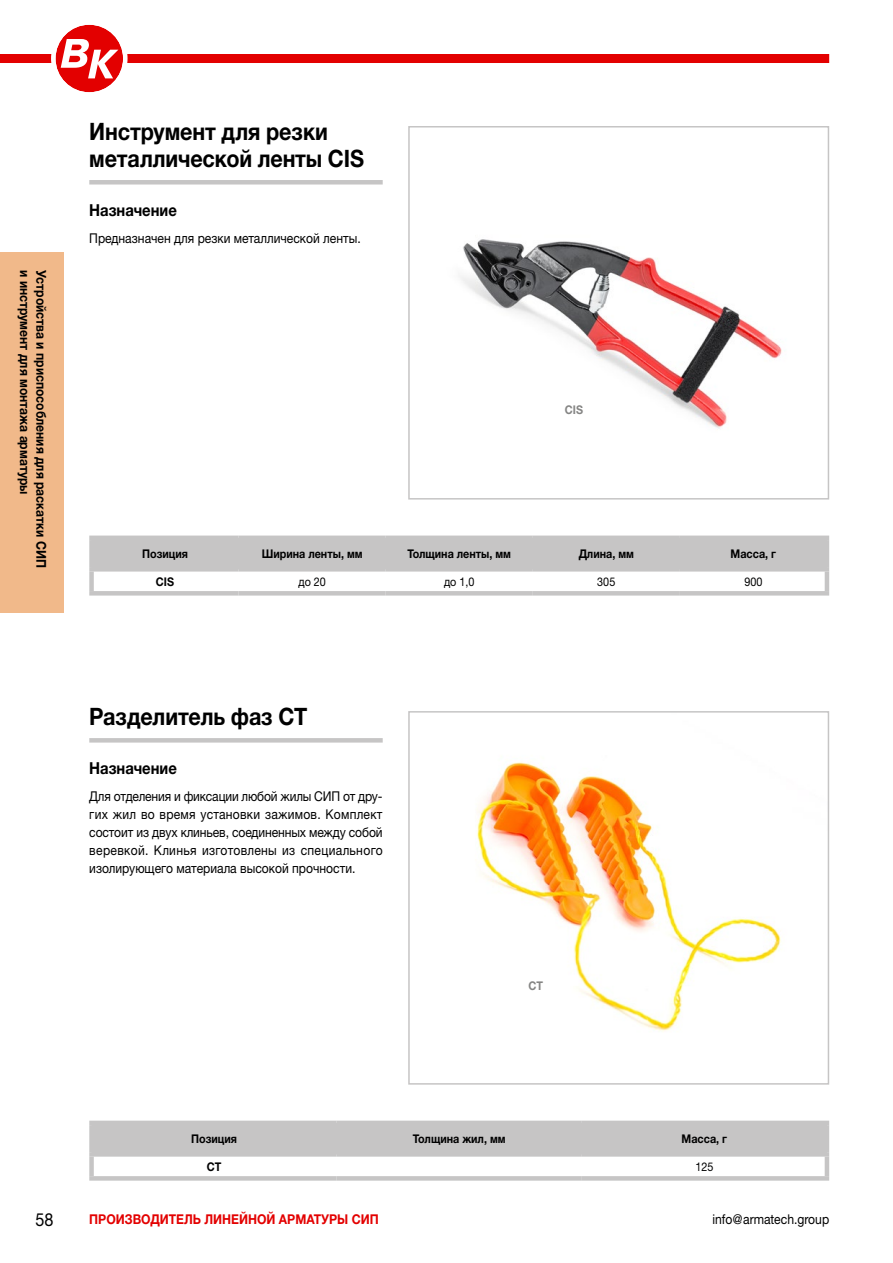
<style>
.page{position:relative;width:893px;height:1263px;background:#fff}
.page>*{position:absolute;margin:0;border:0;box-sizing:border-box;transform-origin:0 0}
.t1{font:700 24px/27px "Helvetica Neue LTW1 G";letter-spacing:-.005em;color:#000;scale:.9 1}
.t2{font:18px "Helvetica Neue LTW1 G";color:#000;scale:.9 1}
.t3{font:700 16.5px "Helvetica Neue LTW1 G";color:#000;scale:.9 1}
.t4{font:13.5px/18px "Helvetica Neue LTW1 G";color:#000;text-align:justify;scale:.9 1}
.t5{font:700 13.5px "Helvetica Neue LTW1 G";color:#000;scale:.9 1}
.t6{font:700 13.5px "Helvetica Neue LTW1 G";color:#e30000;scale:.9 1}
.t7{font:700 12px "Helvetica Neue LTW1 G";color:#000;scale:.9 1}
.t8{font:12px "Helvetica Neue LTW1 G";color:#000;scale:.9 1}
.t9{font:700 12px "Helvetica Neue LTW1 G";color:#858584;scale:.9 1}
</style>
<div class="page">
<div style="left:89px;top:180px;width:294px;height:5px;background:#c6c5c5"></div>
<div style="left:89px;top:738px;width:294px;height:5px;background:#c6c5c5"></div>
<img style="left:460px;top:239px;width:322px;height:190px">
<div style="left:408px;top:126px;width:421px;height:373px;border:2px solid #c6c5c5"></div>
<img style="left:477px;top:762px;width:304px;height:270px">
<div style="left:408px;top:711px;width:421px;height:373px;border:2px solid #c6c5c5"></div>
<div style="left:94px;top:540px;width:731px;height:27px;background:#c6c5c5"></div>
<hr style="left:89px;top:536px;width:150px;height:4px;background:#c6c5c5">
<div style="left:89px;top:540px;width:5px;height:27px;background:#c6c5c5"></div>
<hr style="left:239px;top:536px;width:147px;height:4px;background:#c6c5c5">
<hr style="left:386px;top:536px;width:147px;height:4px;background:#c6c5c5">
<hr style="left:533px;top:536px;width:147px;height:4px;background:#c6c5c5">
<hr style="left:680px;top:536px;width:149px;height:4px;background:#c6c5c5">
<hr style="left:825px;top:540px;width:4px;height:27px;background:#c6c5c5">
<div style="left:89px;top:567px;width:150px;height:5px;background:#c6c5c5"></div>
<div style="left:89px;top:572px;width:5px;height:19px;background:#c6c5c5"></div>
<div style="left:239px;top:567px;width:147px;height:5px;background:#c6c5c5"></div>
<div style="left:386px;top:567px;width:147px;height:5px;background:#c6c5c5"></div>
<div style="left:533px;top:567px;width:147px;height:5px;background:#c6c5c5"></div>
<div style="left:680px;top:567px;width:149px;height:5px;background:#c6c5c5"></div>
<hr style="left:825px;top:572px;width:4px;height:19px;background:#c6c5c5">
<div style="left:89px;top:591px;width:150px;height:5px;background:#c6c5c5"></div>
<div style="left:239px;top:591px;width:147px;height:5px;background:#c6c5c5"></div>
<div style="left:386px;top:591px;width:147px;height:5px;background:#c6c5c5"></div>
<div style="left:533px;top:591px;width:147px;height:5px;background:#c6c5c5"></div>
<div style="left:680px;top:591px;width:149px;height:5px;background:#c6c5c5"></div>
<div style="left:94px;top:1125px;width:731px;height:27px;background:#c6c5c5"></div>
<hr style="left:89px;top:1121px;width:248px;height:4px;background:#c6c5c5">
<div style="left:89px;top:1125px;width:5px;height:27px;background:#c6c5c5"></div>
<hr style="left:337px;top:1121px;width:245px;height:4px;background:#c6c5c5">
<hr style="left:582px;top:1121px;width:247px;height:4px;background:#c6c5c5">
<hr style="left:825px;top:1125px;width:4px;height:27px;background:#c6c5c5">
<div style="left:89px;top:1152px;width:248px;height:5px;background:#c6c5c5"></div>
<div style="left:89px;top:1157px;width:5px;height:19px;background:#c6c5c5"></div>
<div style="left:337px;top:1152px;width:245px;height:5px;background:#c6c5c5"></div>
<div style="left:582px;top:1152px;width:247px;height:5px;background:#c6c5c5"></div>
<hr style="left:825px;top:1157px;width:4px;height:19px;background:#c6c5c5">
<div style="left:89px;top:1176px;width:248px;height:5px;background:#c6c5c5"></div>
<div style="left:337px;top:1176px;width:245px;height:5px;background:#c6c5c5"></div>
<div style="left:582px;top:1176px;width:247px;height:5px;background:#c6c5c5"></div>
<div style="left:56px;top:25px;width:67px;height:67px;background:#e30000;border-radius:50%"></div>
<svg style="left:0;top:39px;width:829px;height:39px"></svg>
<div style="left:0;top:252px;width:64px;height:360px;background:#f1b98a"></div>
<p class="t5" style="left:33px;top:270px;width:251px;rotate:90deg">и инструмент для монтажа арматуры</p>
<p class="t5" style="left:50px;top:270px;width:332px;rotate:90deg">Устройства и приспособления для раскатки СИП</p>
<h1 class="t1" style="left:89px;top:117px;width:307px">Инструмент для резки металлической ленты CIS</h1>
<p class="t3" style="left:89px;top:200px;width:99px">Назначение</p>
<p class="t4" style="left:89px;top:229px;width:303px">Предназначен для резки металлической ленты.</p>
<p class="t9" style="left:565px;top:402px;width:22px">CIS</p>
<p class="t7" style="left:142px;top:546px;width:52px">Позиция</p>
<p class="t7" style="left:262px;top:546px;width:114px">Ширина ленты, мм</p>
<p class="t7" style="left:407px;top:546px;width:117px">Толщина ленты, мм</p>
<p class="t7" style="left:579px;top:546px;width:63px">Длина, мм</p>
<p class="t7" style="left:731px;top:546px;width:52px">Масса, г</p>
<p class="t7" style="left:156px;top:575px;width:22px">CIS</p>
<p class="t8" style="left:298px;top:575px;width:32px">до 20</p>
<p class="t8" style="left:444px;top:575px;width:35px">до 1,0</p>
<p class="t8" style="left:597px;top:575px;width:22px">305</p>
<p class="t8" style="left:744px;top:575px;width:22px">900</p>
<h1 class="t1" style="left:89px;top:702px;width:244px">Разделитель фаз CT</h1>
<p class="t3" style="left:89px;top:758px;width:99px">Назначение</p>
<p class="t4" style="left:89px;top:787px;width:328px">Для отделения и фиксации любой жилы СИП от дру&shy;гих жил во время установки зажимов. Комплект состоит из двух клиньев, соединенных между собой веревкой. Клинья изготовлены из специального изолирующего материала высокой прочности.</p>
<p class="t9" style="left:529px;top:978px;width:17px">CT</p>
<p class="t7" style="left:191px;top:1131px;width:52px">Позиция</p>
<p class="t7" style="left:413px;top:1131px;width:105px">Толщина жил, мм</p>
<p class="t7" style="left:682px;top:1131px;width:52px">Масса, г</p>
<p class="t7" style="left:207px;top:1160px;width:17px">CT</p>
<p class="t8" style="left:695px;top:1160px;width:22px">125</p>
<h2 class="t2" style="left:36px;top:1208px;width:22px">58</h2>
<p class="t6" style="left:89px;top:1211px;width:323px">ПРОИЗВОДИТЕЛЬ ЛИНЕЙНОЙ АРМАТУРЫ СИП</p>
<p class="t4" style="left:712px;top:1210px;width:131px">info@armatech.group</p>
</div>
